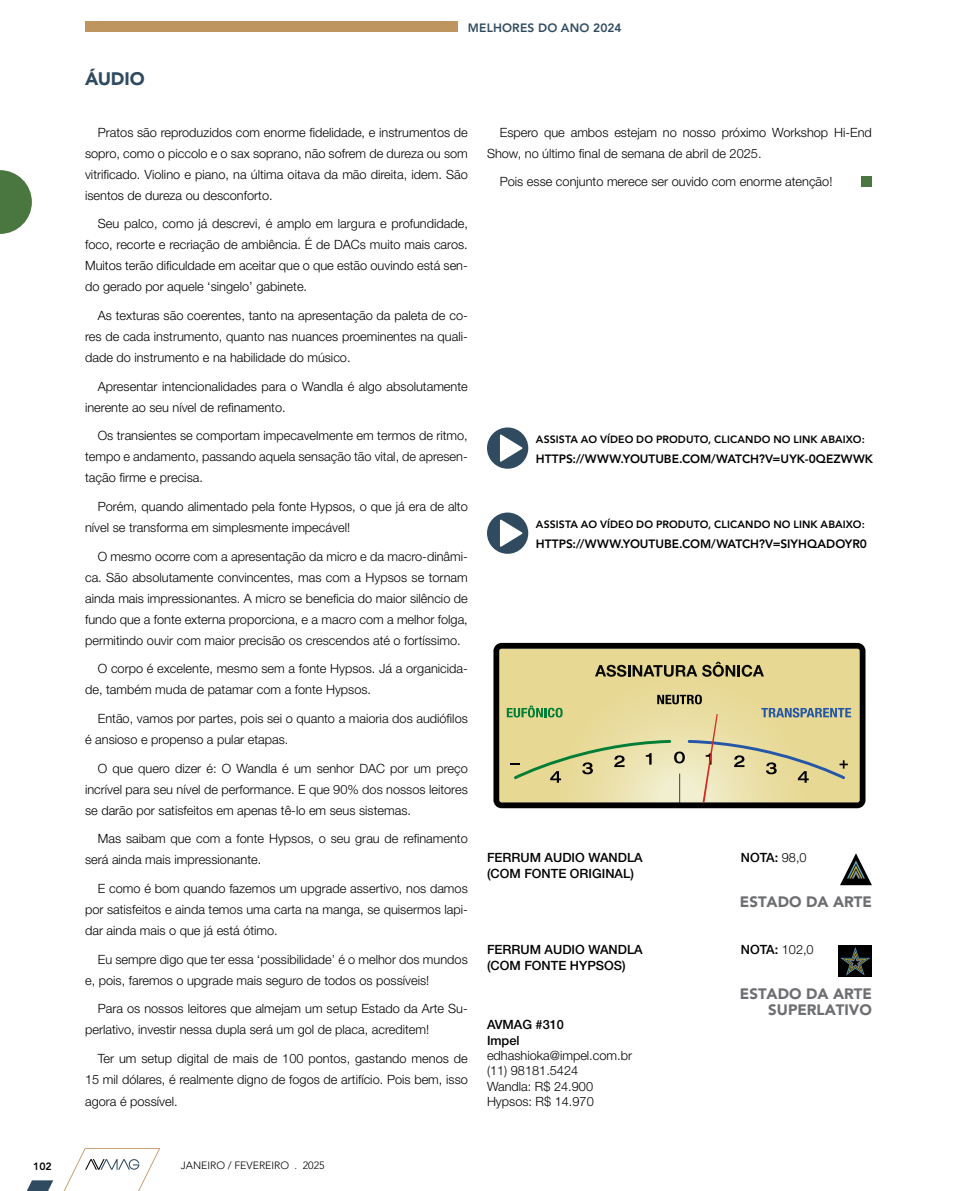
<style>
.page{position:relative;width:957px;height:1191px;background:#fff}
.page>*{position:absolute;margin:0;border:0;box-sizing:border-box;transform-origin:0 0}
.t1{font:900 18px "Avenir LT Std";letter-spacing:-.005em;color:#304b60}
.t2{font:900 15px/16.5px "Avenir LT Std";color:#6d6e71;text-align:right}
.t3{font:300 12.75px/21px "Helvetica Neue LT Std";color:#000}
.t4{font:500 12.75px/15.3px "Helvetica Neue LT Std";color:#000}
.t5{font:800 12px "Avenir LT Std";letter-spacing:-.005em;color:#000}
.t6{font:800 12px "Avenir LT Std";letter-spacing:.015em;color:#304b60}
.t7{font:800 10.5px "Avenir LT Std";letter-spacing:.01em;color:#000}
.t8{font:300 10.5px "Avenir LT Std";color:#000}
.s1{font-weight:300}
</style>
<div class="page">
<svg style="left:0;top:170px;width:32px;height:64px"></svg>
<div style="left:85px;top:21px;width:372px;height:11px;background:#be955f"></div>
<svg style="left:26px;top:1148px;width:134px;height:43px"></svg>
<div style="left:861px;top:176px;width:11px;height:10px;background:#4a7740"></div>
<svg style="left:840px;top:853px;width:32px;height:32px"></svg>
<div style="left:487px;top:512px;width:41px;height:42px;background:#304b60;border-radius:50%"></div>
<svg style="left:500px;top:519px;width:22px;height:28px"></svg>
<div style="left:487px;top:427px;width:41px;height:42px;background:#304b60;border-radius:50%"></div>
<svg style="left:500px;top:434px;width:22px;height:27px"></svg>
<div style="left:838px;top:945px;width:34px;height:31px;background:#000"></div>
<svg style="left:840px;top:947px;width:30px;height:28px"></svg>
<svg style="left:493px;top:643px;width:372px;height:165px;background:#aca16f"></svg>
<svg style="left:595px;top:662px;width:169px;height:15px;background:#938a5e"></svg>
<svg style="left:507px;top:694px;width:344px;height:110px;background:#d7cf98"></svg>
<p class="t7" style="left:33px;top:1160px;width:20px">102</p>
<h1 class="t1" style="left:85px;top:68px;width:61px">ÁUDIO</h1>
<p class="t6" style="left:468px;top:21px;width:155px">MELHORES DO ANO 2024</p>
<p class="t3" style="left:85px;top:121px;width:384px;text-align:justify;text-indent:13px">Pratos são reproduzidos com enorme fidelidade, e instrumentos de sopro, como o piccolo e o sax soprano, não sofrem de dureza ou som vitrificado. Violino e piano, na última oitava da mão direita, idem. São isentos de dureza ou desconforto.</p>
<p class="t3" style="left:85px;top:213px;width:384px;text-align:justify;text-indent:13px">Seu palco, como já descrevi, é amplo em largura e profundidade, foco, recorte e recriação de ambiência. É de DACs muito mais caros.<br>Muitos terão dificuldade em aceitar que o que estão ouvindo está sen&shy;do gerado por aquele ‘singelo’ gabinete.</p>
<p class="t3" style="left:85px;top:305px;width:384px;text-align:justify;text-indent:13px">As texturas são coerentes, tanto na apresentação da paleta de co&shy;res de cada instrumento, quanto nas nuances proeminentes na quali&shy;dade do instrumento e na habilidade do músico.</p>
<p class="t3" style="left:85px;top:375px;width:384px;text-indent:13px">Apresentar intencionalidades para o Wandla é algo absolutamente inerente ao seu nível de refinamento.</p>
<p class="t3" style="left:85px;top:425px;width:384px;text-align:justify;text-indent:13px">Os transientes se comportam impecavelmente em termos de ritmo, tempo e andamento, passando aquela sensação tão vital, de apresen&shy;tação firme e precisa.</p>
<p class="t3" style="left:85px;top:496px;width:384px;text-indent:13px">Porém, quando alimentado pela fonte Hypsos, o que já era de alto nível se transforma em simplesmente impecável!</p>
<p class="t3" style="left:85px;top:545px;width:384px;text-align:justify;text-indent:13px">O mesmo ocorre com a apresentação da micro e da macro-dinâmi&shy;ca. São absolutamente convincentes, mas com a Hypsos se tornam ainda mais impressionantes. A micro se beneficia do maior silêncio de fundo que a fonte externa proporciona, e a macro com a melhor folga, permitindo ouvir com maior precisão os crescendos até o fortíssimo.</p>
<p class="t3" style="left:85px;top:658px;width:384px;text-indent:13px">O corpo é excelente, mesmo sem a fonte Hypsos. Já a organicida&shy;de, também muda de patamar com a fonte Hypsos.</p>
<p class="t3" style="left:85px;top:708px;width:384px;text-indent:13px">Então, vamos por partes, pois sei o quanto a maioria dos audiófilos é ansioso e propenso a pular etapas.</p>
<p class="t3" style="left:85px;top:757px;width:384px;text-align:justify;text-indent:13px">O que quero dizer é: O Wandla é um senhor DAC por um preço incrível para seu nível de performance. E que 90% dos nossos leitores se darão por satisfeitos em apenas tê-lo em seus sistemas.</p>
<p class="t3" style="left:85px;top:828px;width:384px;text-indent:13px">Mas saibam que com a fonte Hypsos, o seu grau de refinamento será ainda mais impressionante.</p>
<p class="t3" style="left:85px;top:877px;width:384px;text-align:justify;text-indent:13px">E como é bom quando fazemos um upgrade assertivo, nos damos por satisfeitos e ainda temos uma carta na manga, se quisermos lapi&shy;dar ainda mais o que já está ótimo.</p>
<p class="t3" style="left:85px;top:948px;width:384px;text-indent:13px">Eu sempre digo que ter essa ‘possibilidade’ é o melhor dos mundos e, pois, faremos o upgrade mais seguro de todos os possíveis!</p>
<p class="t3" style="left:85px;top:998px;width:384px;text-indent:13px">Para os nossos leitores que almejam um setup Estado da Arte Su&shy;perlativo, investir nessa dupla será um gol de placa, acreditem!</p>
<p class="t3" style="left:85px;top:1047px;width:384px;line-height:21.5px;text-align:justify;text-indent:13px">Ter um setup digital de mais de 100 pontos, gastando menos de 15 mil dólares, é realmente digno de fogos de artifício. Pois bem, isso agora é possível.</p>
<p class="t3" style="left:487px;top:121px;width:386px;text-indent:13px">Espero que ambos estejam no nosso próximo Workshop Hi-End<br>Show, no último final de semana de abril de 2025.</p>
<p class="t3" style="left:500px;top:171px;width:334px">Pois esse conjunto merece ser ouvido com enorme atenção!</p>
<p class="t7" style="left:536px;top:433px;width:330px">ASSISTA AO VÍDEO DO PRODUTO, CLICANDO NO LINK ABAIXO:</p>
<p class="t5" style="left:536px;top:451px;width:339px">HTTPS://WWW.YOUTUBE.COM/WATCH?V=UYK-0QEZWWK</p>
<p class="t7" style="left:536px;top:518px;width:330px">ASSISTA AO VÍDEO DO PRODUTO, CLICANDO NO LINK ABAIXO:</p>
<p class="t5" style="left:536px;top:536px;width:333px">HTTPS://WWW.YOUTUBE.COM/WATCH?V=SIYHQADOYR0</p>
<p class="t4" style="left:487px;top:850px;width:157px">FERRUM AUDIO WANDLA</p>
<p class="t4" style="left:741px;top:850px;width:67px">NOTA: <span class="s1">98,0</span></p>
<p class="t4" style="left:487px;top:865px;width:148px">(COM FONTE ORIGINAL)</p>
<p class="t2" style="left:740px;top:893px;width:133px">ESTADO DA ARTE</p>
<p class="t4" style="left:487px;top:942px;width:157px">FERRUM AUDIO WANDLA</p>
<p class="t4" style="left:741px;top:942px;width:74px">NOTA: <span class="s1">102,0</span></p>
<p class="t4" style="left:487px;top:957px;width:140px">(COM FONTE HYPSOS)</p>
<p class="t4" style="left:487px;top:1017px;width:78px">AVMAG #310<br>Impel</p>
<p class="t3" style="left:487px;top:1047px;width:147px;line-height:15.3px">edhashioka@impel.com.br (11) 98181.5424<br>Wandla: R$ 24.900<br>Hypsos: R$ 14.970</p>
<p class="t2" style="left:740px;top:985px;width:133px">ESTADO DA ARTE<br>SUPERLATIVO</p>
<p class="t8" style="left:181px;top:1159px;width:145px">JANEIRO / FEVEREIRO . 2025</p>
</div>
